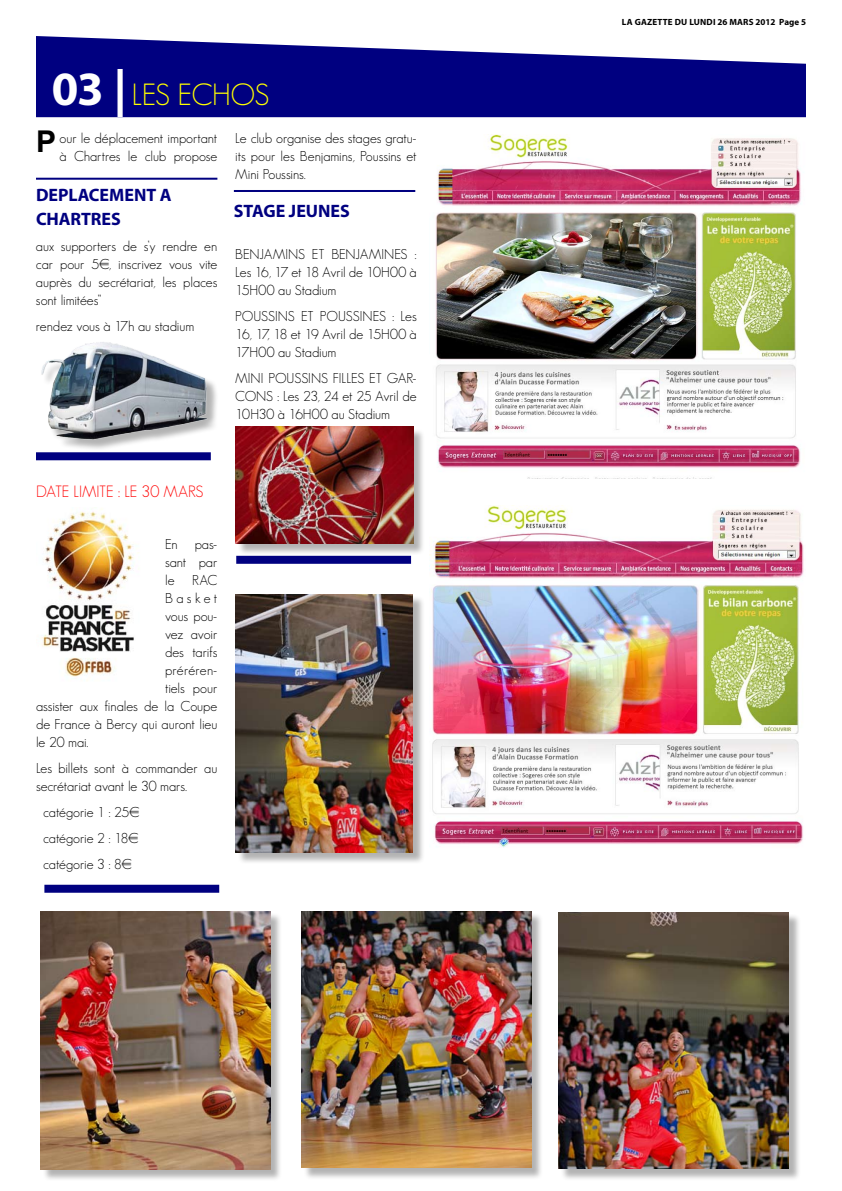
<style>
.page{position:relative;width:842px;height:1191px;background:#fff}
.page>*{position:absolute;margin:0;border:0;box-sizing:border-box;transform-origin:0 0}
.t1{font:300 30px "Geosans";letter-spacing:-.02em;color:#ff0}
.t2{font:700 30px "Arial";color:#000}
.t3{font:700 18px "Myriad Pro";letter-spacing:-.01em;color:#000080}
.t4{font:300 16px "Geosans";letter-spacing:-.015em;color:#f00}
.t5{font:300 14px/18px "Geosans";letter-spacing:-.005em;color:#000;text-align:justify}
.t6{font:300 14px "Geosans";letter-spacing:.02em;color:#000}
.t7{font:700 9px "Myriad Pro";letter-spacing:.02em;color:#000}
.s1{font-family:"Myriad Pro";font-weight:700;font-size:48px;color:#fff}
</style>
<div class="page">
<svg style="left:36px;top:36px;width:770px;height:81px;fill:#000080"></svg>
<hr style="left:36px;top:178px;width:181px;height:2px;background:#000080">
<img style="left:40px;top:509px;width:99px;height:172px">
<div style="left:36px;top:452px;width:175px;height:8px;background:#000080"></div>
<div style="left:44px;top:884px;width:175px;height:8px;background:#000080"></div>
<div style="left:42px;top:343px;width:177px;height:108px;background:#000;opacity:.3"></div>
<img style="left:36px;top:342px;width:178px;height:112px">
<div style="left:42px;top:912px;width:241px;height:269px;background:#000;opacity:.3"></div>
<img style="left:40px;top:911px;width:230px;height:258px">
<div style="left:303px;top:912px;width:241px;height:267px;background:#000;opacity:.3"></div>
<img style="left:301px;top:911px;width:230px;height:256px">
<div style="left:560px;top:913px;width:241px;height:267px;background:#000;opacity:.3"></div>
<img style="left:558px;top:912px;width:230px;height:256px">
<div style="left:237px;top:428px;width:188px;height:127px;background:#000;opacity:.3"></div>
<img style="left:235px;top:427px;width:178px;height:116px">
<hr style="left:234px;top:190px;width:181px;height:2px;background:#000080">
<div style="left:236px;top:556px;width:175px;height:8px;background:#000080"></div>
<img style="left:435px;top:135px;width:366px;height:343px">
<img style="left:429px;top:505px;width:375px;height:343px">
<div style="left:237px;top:595px;width:188px;height:269px;background:#000;opacity:.3"></div>
<img style="left:235px;top:594px;width:177px;height:258px">
<h1 class="t1" style="left:52px;top:78px;width:219px"><span class="s1">03 |</span> LES ECHOS</h1>
<p class="t5" style="left:60px;top:129px;width:159px">our le déplacement important à Chartres le club propose</p>
<h1 class="t2" style="left:36px;top:122px;width:22px">P</h1>
<p class="t3" style="left:36px;top:183px;width:12px">DEPLA</p>
<p class="t3" style="left:89px;top:183px;width:23px">CEMENT</p>
<p class="t3" style="left:160px;top:183px;width:13px">A</p>
<p class="t3" style="left:36px;top:207px;width:34px">CHARTRES</p>
<p class="t5" style="left:235px;top:129px;width:183px">Le club organise des stages gratu&shy;its pour les Benjamins, Poussins et Mini Poussins.</p>
<p class="t3" style="left:234px;top:199px;width:12px">STAGE</p>
<p class="t3" style="left:289px;top:199px;width:19px">JEUNES</p>
<p class="t5" style="left:36px;top:237px;width:183px">aux supporters de s’y rendre en car pour 5€, inscrivez vous vite auprès du secrétariat, les places sont limitées”</p>
<p class="t5" style="left:36px;top:317px;width:160px">rendez vous à 17h au stadium</p>
<p class="t5" style="left:235px;top:245px;width:183px">BENJAMINS ET BENJAMINES :<br>Les 16, 17 et 18 Avril de 10H00 à 15H00 au Stadium</p>
<p class="t5" style="left:235px;top:307px;width:183px">POUSSINS ET POUSSINES : Les 16, 17, 18 et 19 Avril de 15H00 à 17H00 au Stadium</p>
<p class="t5" style="left:235px;top:369px;width:183px">MINI POUSSINS FILLES ET GAR-CONS : Les 23, 24 et 25 Avril de 10H30 à 16H00 au Stadium</p>
<p class="t4" style="left:36px;top:483px;width:169px">DATE LIMITE : LE 30 MARS</p>
<p class="t5" style="left:165px;top:535px;width:54px">En pas&shy;sant par le</p>
<p class="t5" style="left:192px;top:571px;width:27px">RAC</p>
<p class="t5" style="left:165px;top:589px;width:54px">Basket</p>
<p class="t5" style="left:165px;top:607px;width:54px">vous pou-</p>
<p class="t5" style="left:165px;top:625px;width:54px">vez avoir</p>
<p class="t5" style="left:165px;top:643px;width:54px">des tarifs</p>
<p class="t6" style="left:165px;top:662px;width:54px">préréren-</p>
<p class="t5" style="left:165px;top:679px;width:54px">tiels pour</p>
<p class="t5" style="left:36px;top:697px;width:183px">assister aux finales de la Coupe</p>
<p class="t5" style="left:36px;top:715px;width:183px">de France à Bercy qui auront lieu</p>
<p class="t5" style="left:36px;top:733px;width:54px">le 20 mai.</p>
<p class="t5" style="left:36px;top:759px;width:183px">Les billets sont à commander au secrétariat avant le 30 mars.</p>
<p class="t5" style="left:43px;top:799px;width:98px;line-height:26px">catégorie 1 : 25€ catégorie 2 : 18€ catégorie 3 : 8€</p>
<p class="t7" style="left:622px;top:16px;width:186px">LA GAZETTE DU LUNDI 26 MARS 2012 PAGE 5</p>
</div>
